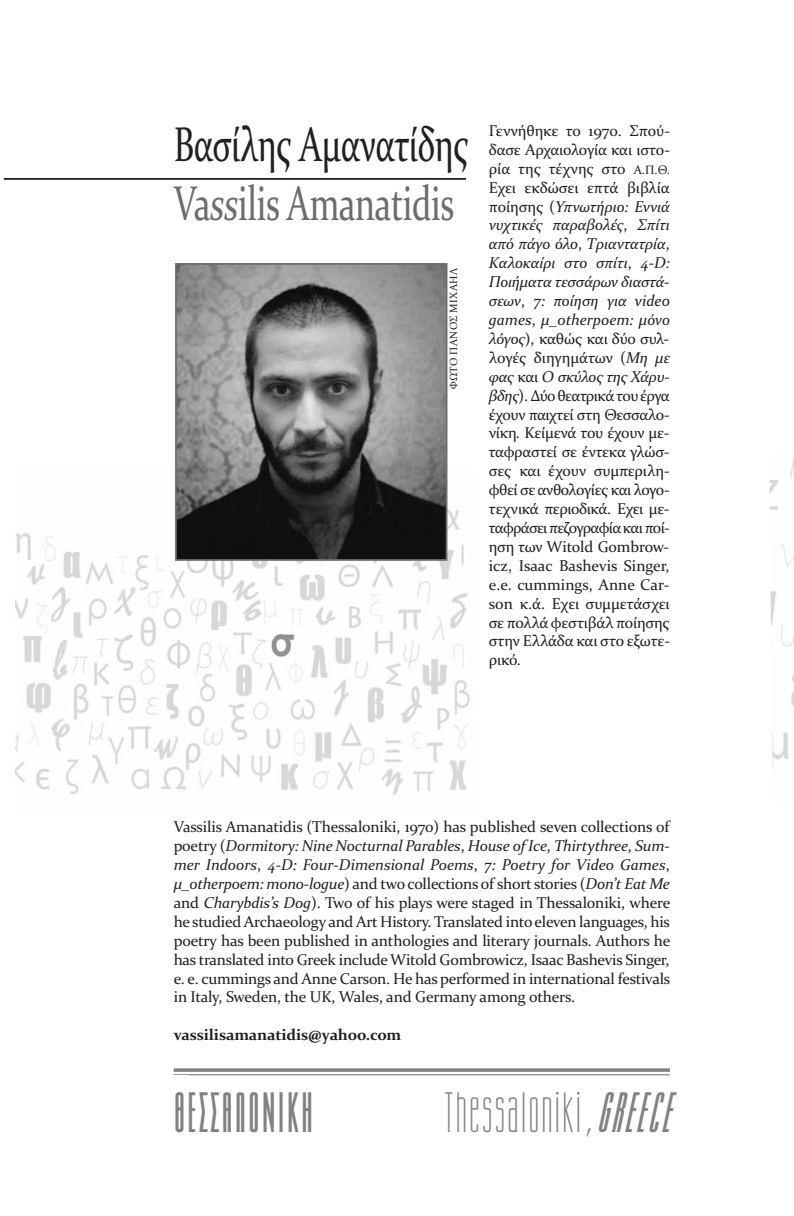
<style>
.page{position:relative;width:794px;height:1216px;background:#fff}
.page>*{position:absolute;margin:0;border:0;box-sizing:border-box;transform-origin:0 0}
.t1{font:49px/58.8px "Constantia";letter-spacing:-.01em;color:#231f20;scale:.7 1}
.t2{font:300 49px "CF Anteus Greek";letter-spacing:.05em;color:#808285}
.t3{font:700 49px "CF Anteus Greek";letter-spacing:.05em;color:#808285}
.t4{font:15.75px/18.9px "Constantia";letter-spacing:-.01em;color:#231f20;text-align:justify}
.t5{font:700 15.75px "Constantia";letter-spacing:-.01em;color:#231f20}
.t6{font:10.5px "Constantia";letter-spacing:.045em;color:#231f20}
.s1{color:#6c6d70}
.s2{font-style:italic;color:#6c6d70}
.s3{font-size:12.25px}
.s4{font-style:italic}
.s5{font-weight:700;font-style:italic}
</style>
<div class="page">
<img style="left:15px;top:470px;width:455px;height:325px">
<img style="left:769px;top:455px;width:25px;height:311px">
<hr style="left:174px;top:1068px;width:496px;height:3px;background:#808285">
<hr style="left:174px;top:1074px;width:496px;height:1px;background:#808285">
<img style="left:178px;top:266px;width:266px;height:292px">
<div style="left:175px;top:263px;width:272px;height:298px;border:2px solid #6c6d70"></div>
<hr style="left:4px;top:178px;width:462px;height:2px;background:#231f20">
<h1 class="t1" style="left:174px;top:115px;width:423px">Βασίλης Αμανατίδης<br><span class="s1">Va</span><span class="s2">ss</span><span class="s1">ilis Amanatidis</span></h1>
<p class="t6" style="left:447px;top:389px;width:123px;rotate:-90deg">ΦΩΤΟ ΠAΝΟΣ ΜΙΧΑHΛ</p>
<p class="t4" style="left:489px;top:121px;width:183px">Γεννήθηκε το 1970. Σπού&shy;δασε Αρχαιολογία και ιστο&shy;ρία της τέχνης στο <span class="s3">Α.Π.Θ.<br></span>Εχει εκδώσει επτά βιβλία ποίησης (<span class="s4">Υπνωτήριο: Εννιά νυχτικές παραβολές</span>, <span class="s4">Σπίτι από πάγο όλο</span>, <span class="s4">Τριαντατρία</span>, <span class="s4">Καλοκαίρι στο σπίτι</span>, <span class="s4">4-D:<br>Ποιήματα τεσσάρων διαστά&shy;σεων</span>, <span class="s4">7: ποίηση για video games</span>, <span class="s4">μ_otherpoem: μόνο λόγος</span>), καθώς και δύο συλ&shy;λογές διηγημάτων (<span class="s4">Μη με φας</span> και <span class="s4">Ο σκύλος της Χάρυ&shy;βδης</span>). Δύο θεατρικά του έργα έχουν παιχτεί στη Θεσσαλο&shy;νίκη. Κείμενά του έχουν με&shy;ταφραστεί σε έντεκα γλώσ&shy;σες και έχουν συμπεριλη&shy;φθεί σε ανθολογίες και λογο&shy;τεχνικά περιοδικά. Εχει με&shy;ταφράσει πεζογραφία και ποί&shy;ηση των Witold Gombrow&shy;icz, Isaac Bashevis Singer, e.e. cummings, Anne Car&shy;son κ.ά. Εχει συμμετάσχει σε πολλά φεστιβάλ ποίησης στην Ελλάδα και στο εξωτε&shy;ρικό.</p>
<p class="t4" style="left:174px;top:817px;width:498px">Vassilis Amanatidis (Thessaloniki, 1970) has published seven collections of poetry (<span class="s4">Dormitory: Nine Nocturnal Parables</span>, <span class="s4">House of Ice</span>, <span class="s4">Thirtythree</span>, <span class="s4">Sum&shy;mer Indoors</span>, <span class="s4">4-D: Four-Dimensional Poems</span>, <span class="s4">7: Poetry for Video Games</span>, <span class="s4">μ_otherpoem: mono-logue</span>) and two collections of short stories (<span class="s4">Don’t Eat Me </span>and <span class="s4">Charybdis’s Dog</span>). Two of his plays were staged in Thessaloniki, where he studied Archaeology and Art History. Translated into eleven languages, his poetry has been published in anthologies and literary journals. Authors he has translated into Greek include Witold Gombrowicz, Isaac Bashevis Singer, e. e. cummings and Anne Carson. He has performed in international festivals in Italy, Sweden, the UK, Wales, and Germany among others.</p>
<p class="t5" style="left:174px;top:1025px;width:229px">vassilisamanatidis@yahoo.com</p>
<h1 class="t3" style="left:174px;top:1087px;width:141px">ΘΕΣΣΑΛΟΝΙΚΗ</h1>
<h1 class="t2" style="left:444px;top:1087px;width:238px">Thessaloniki,<span class="s5">GREECE</span></h1>
</div>
